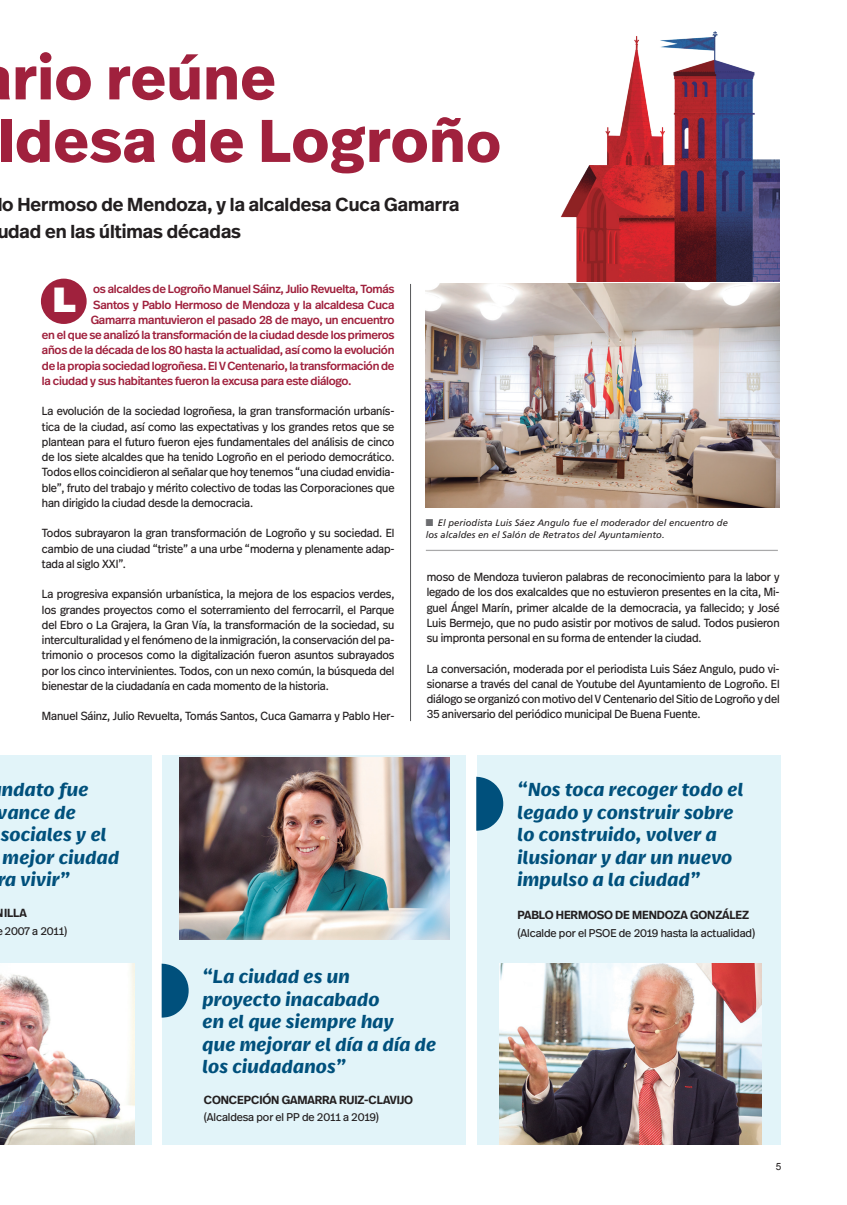
<style>
.page{position:relative;width:847px;height:1205px;background:#fff}
.page>*{position:absolute;margin:0;border:0;box-sizing:border-box;transform-origin:0 0}
.t1{font:700 60px/62.5px "Real Head Pro";letter-spacing:.02em;color:#a0213d}
.t2{font:900 35px "Frutiger LT Std";color:#fff}
.t3{font:italic 700 18.75px/22.5px "Real Head Pro";letter-spacing:.02em;color:#00507c}
.t4{font:600 18.75px/27.5px "Real Head Pro";color:#231f20}
.t5{font:11.75px/15.2px "Real Head Pro";letter-spacing:-.01em;color:#231f20;text-align:justify;scale:.96 1}
.t6{font:500 11.75px "Real Head Pro";letter-spacing:-.02em;color:#a0213d}
.t7{font:600 11.75px "Real Head Pro";letter-spacing:-.01em;color:#231f20}
.t8{font:11.25px "Real Head Pro";letter-spacing:-.01em;color:#231f20}
.t9{font:10px "Arial";color:#231f20}
.t10{font:italic 9.38px/12.1px "Frutiger LT Std";letter-spacing:.005em;color:#231f20}
.s1{font-size:55px}
.s2{color:#6c6d70}
</style>
<div class="page">
<img style="left:560px;top:31px;width:220px;height:251px">
<div style="left:162px;top:755px;width:303px;height:389px;background:#e2f4f9"></div>
<img style="left:179px;top:757px;width:270px;height:182px">
<div style="left:0;top:755px;width:152px;height:389px;background:#e2f4f9"></div>
<div style="left:477px;top:755px;width:304px;height:389px;background:#e2f4f9"></div>
<img style="left:426px;top:284px;width:354px;height:223px">
<hr style="left:426px;top:550px;width:352px;height:1px;background:#57585a">
<hr style="left:410px;top:284px;width:1px;height:437px;background:#57585a">
<div style="left:41px;top:279px;width:46px;height:45px;background:#a0213d;border-radius:50%"></div>
<img style="left:0;top:963px;width:135px;height:181px">
<img style="left:500px;top:963px;width:261px;height:181px">
<h1 class="t1" style="left:-2px;top:46px;width:504px">rio reúne<br>ldesa de Logroñ<span class="s1">o</span></h1>
<h3 class="t4" style="left:-3px;top:190px;width:464px">o Hermoso de Mendoza, y la alcaldesa Cuca Gamarra udad en las últimas décadas</h3>
<p class="t6" style="left:93px;top:281px;width:303px">os alcaldes de Logroño Manuel Sáinz, Julio Revuelta, Tomás</p>
<p class="t6" style="left:93px;top:296px;width:303px">Santos y Pablo Hermoso de Mendoza y la alcaldesa Cuca</p>
<p class="t6" style="left:91px;top:311px;width:305px">Gamarra mantuvieron el pasado 28 de mayo, un encuentro</p>
<p class="t6" style="left:42px;top:327px;width:354px">en el que se analizó la transformación de la ciudad desde los primeros</p>
<p class="t6" style="left:42px;top:342px;width:354px">años de la década de los 80 hasta la actualidad, así como la evolución</p>
<p class="t6" style="left:42px;top:357px;width:354px">de la propia sociedad logroñesa. El V Centenario, la transformación de</p>
<p class="t6" style="left:42px;top:372px;width:311px">la ciudad y sus habitantes fueron la excusa para este diálogo.</p>
<p class="t5" style="left:42px;top:403px;width:369px">La evolución de la sociedad logroñesa, la gran transformación urbanís&shy;tica de la ciudad, así como las expectativas y los grandes retos que se plantean para el futuro fueron ejes fundamentales del análisis de cinco de los siete alcaldes que ha tenido Logroño en el periodo democrático.<br>Todos ellos coincidieron al señalar que hoy tenemos “una ciudad envidia&shy;ble”, fruto del trabajo y mérito colectivo de todas las Corporaciones que han dirigido la ciudad desde la democracia.</p>
<p class="t5" style="left:42px;top:525px;width:369px">Todos subrayaron la gran transformación de Logroño y su sociedad. El cambio de una ciudad “triste” a una urbe “moderna y plenamente adap&shy;tada al siglo XXI”.</p>
<p class="t5" style="left:42px;top:586px;width:369px">La progresiva expansión urbanística, la mejora de los espacios verdes, los grandes proyectos como el soterramiento del ferrocarril, el Parque del Ebro o La Grajera, la Gran Vía, la transformación de la sociedad, su interculturalidad y el fenómeno de la inmigración, la conservación del pa&shy;trimonio o procesos como la digitalización fueron asuntos subrayados por los cinco intervinientes. Todos, con un nexo común, la búsqueda del bienestar de la ciudadanía en cada momento de la historia.</p>
<p class="t5" style="left:42px;top:708px;width:369px">Manuel Sáinz, Julio Revuelta, Tomás Santos, Cuca Gamarra y Pablo Her-</p>
<h2 class="t2" style="left:53px;top:278px;width:25px">L</h2>
<h3 class="t3" style="left:-3px;top:778px;width:123px">ndato fue vance de sociales y el mejor ciudad ra vivir”</h3>
<p class="t7" style="left:-4px;top:904px;width:32px">NILLA</p>
<p class="t8" style="left:5px;top:923px;width:64px">2007 a 2011)</p>
<p class="t10" style="left:426px;top:517px;width:304px"><span class="s2">■</span> El periodista Luis Sáez Angulo fue el moderador del encuentro de los alcaldes en el Salón de Retratos del Ayuntamiento.</p>
<p class="t5" style="left:427px;top:569px;width:369px">moso de Mendoza tuvieron palabras de reconocimiento para la labor y legado de los dos exalcaldes que no estuvieron presentes en la cita, Mi&shy;guel Ángel Marín, primer alcalde de la democracia, ya fallecido; y José Luis Bermejo, que no pudo asistir por motivos de salud. Todos pusieron su impronta personal en su forma de entender la ciudad.</p>
<p class="t5" style="left:427px;top:660px;width:369px">La conversación, moderada por el periodista Luis Sáez Angulo, pudo vi&shy;sionarse a través del canal de Youtube del Ayuntamiento de Logroño. El diálogo se organizó con motivo del V Centenario del Sitio de Logroño y del 35 aniversario del periódico municipal De Buena Fuente.</p>
<h3 class="t3" style="left:517px;top:778px;width:227px">“Nos toca recoger todo el legado y construir sobre lo construido, volver a ilusionar y dar un nuevo impulso a la ciudad”</h3>
<p class="t7" style="left:517px;top:907px;width:233px">PABLO HERMOSO DE MENDOZA GONZÁLEZ</p>
<p class="t8" style="left:517px;top:925px;width:239px">(Alcalde por el PSOE de 2019 hasta la actualidad)</p>
<h3 class="t3" style="left:202px;top:965px;width:235px">“La ciudad es un<br>proyecto inacabado<br>en el que siempre hay<br>que mejorar el día a día de los ciudadanos”</h3>
<p class="t7" style="left:204px;top:1091px;width:211px">CONCEPCIÓN GAMARRA RUIZ-CLAVIJO</p>
<p class="t8" style="left:204px;top:1110px;width:177px">(Alcaldesa por el PP de 2011 a 2019)</p>
<p class="t9" style="left:776px;top:1160px;width:7px">5</p>
</div>
